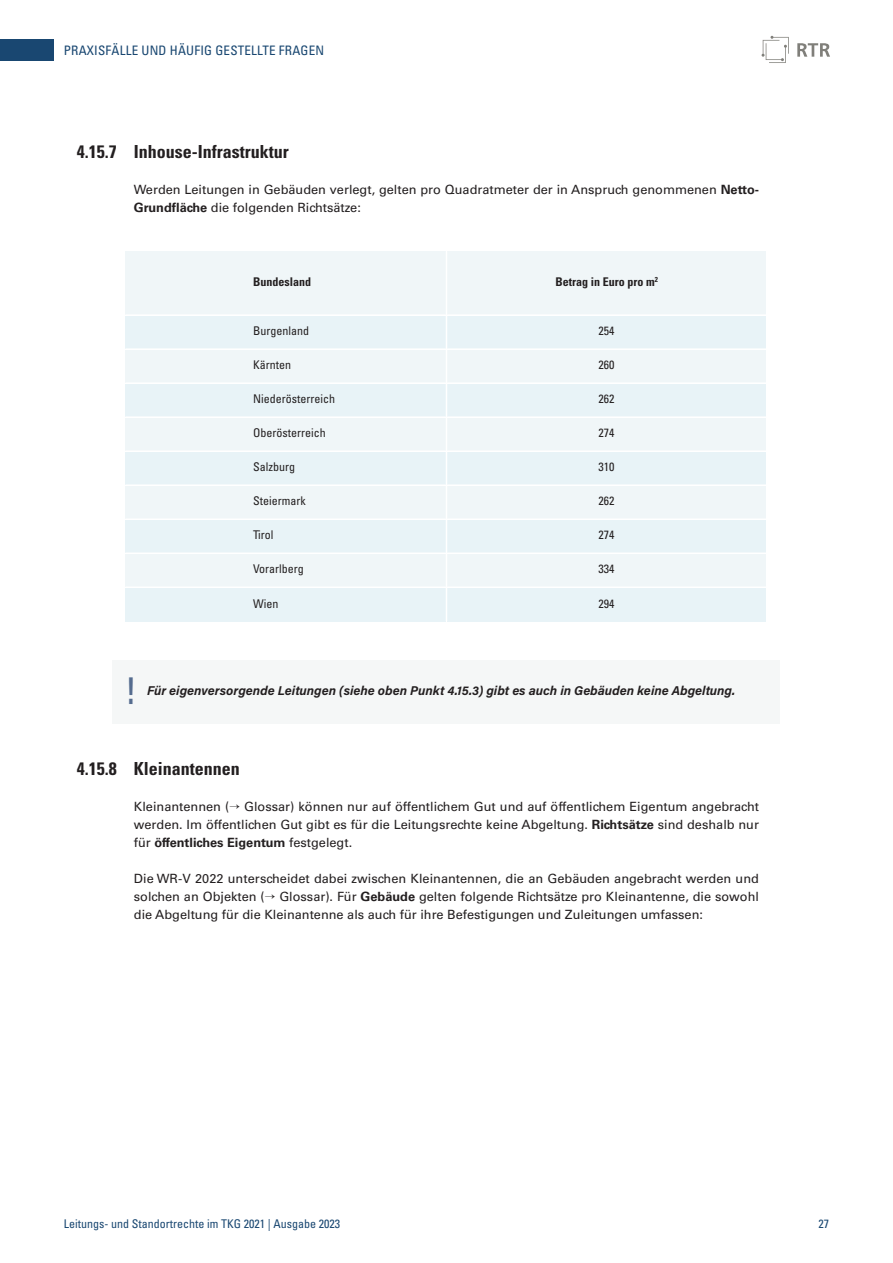
<style>
.page{position:relative;width:893px;height:1263px;background:#fff}
.page>*{position:absolute;margin:0;border:0;box-sizing:border-box;transform-origin:0 0}
.t1{font:38.25px "Acumin Pro";color:#556c8f}
.t2{font:700 condensed 18px "Univers";color:#231f20}
.t3{font:condensed 13.05px "Univers";letter-spacing:.015em;color:#194771}
.t4{font:12.75px/18px "Univers";color:#231f20;text-align:justify}
.t5{font:italic 700 12.75px "Acumin Pro";color:#231f20}
.t6{font:condensed 12px "Univers";color:#231f20}
.t7{font:condensed 12px "Univers";color:#194771}
.t8{font:700 condensed 12px "Univers";color:#231f20}
.s1{font-weight:700}
</style>
<div class="page">
<div style="left:0;top:39px;width:53px;height:21px;background:#194771"></div>
<svg style="left:762px;top:36px;width:25px;height:25px"></svg>
<svg style="left:797px;top:43px;width:33px;height:14px"></svg>
<div style="left:125px;top:251px;width:321px;height:63px;background:#f0f6f8"></div>
<div style="left:447px;top:251px;width:319px;height:63px;background:#f0f6f8"></div>
<div style="left:125px;top:316px;width:321px;height:32px;background:#e8f3f7"></div>
<div style="left:447px;top:316px;width:319px;height:32px;background:#e8f3f7"></div>
<div style="left:125px;top:350px;width:321px;height:32px;background:#f0f6f8"></div>
<div style="left:447px;top:350px;width:319px;height:32px;background:#f0f6f8"></div>
<div style="left:125px;top:384px;width:321px;height:32px;background:#e8f3f7"></div>
<div style="left:447px;top:384px;width:319px;height:32px;background:#e8f3f7"></div>
<div style="left:125px;top:418px;width:321px;height:32px;background:#f0f6f8"></div>
<div style="left:447px;top:418px;width:319px;height:32px;background:#f0f6f8"></div>
<div style="left:125px;top:452px;width:321px;height:32px;background:#e8f3f7"></div>
<div style="left:447px;top:452px;width:319px;height:32px;background:#e8f3f7"></div>
<div style="left:125px;top:486px;width:321px;height:32px;background:#f0f6f8"></div>
<div style="left:447px;top:486px;width:319px;height:32px;background:#f0f6f8"></div>
<div style="left:125px;top:520px;width:321px;height:32px;background:#e8f3f7"></div>
<div style="left:447px;top:520px;width:319px;height:32px;background:#e8f3f7"></div>
<div style="left:125px;top:554px;width:321px;height:32px;background:#f0f6f8"></div>
<div style="left:447px;top:554px;width:319px;height:32px;background:#f0f6f8"></div>
<div style="left:125px;top:588px;width:321px;height:33px;background:#e8f3f7"></div>
<div style="left:447px;top:588px;width:319px;height:33px;background:#e8f3f7"></div>
<div style="left:113px;top:660px;width:667px;height:64px;background:#f5f7f7"></div>
<p class="t3" style="left:64px;top:46px;width:262px">PRAXISFÄLLE UND HÄUFIG GESTELLTE FRAGEN</p>
<p class="t2" style="left:77px;top:145px;width:213px">4.15.7 Inhouse-Infrastruktur</p>
<p class="t4" style="left:134px;top:181px;width:627px">Werden Leitungen in Gebäuden verlegt, gelten pro Quadratmeter der in Anspruch genommenen <span class="s1">Netto-<br>Grundfläche</span> die folgenden Richtsätze:</p>
<p class="t8" style="left:253px;top:277px;width:59px">Bundesland</p>
<p class="t8" style="left:555px;top:277px;width:104px">Betrag in Euro pro m<sup>2</sup></p>
<p class="t6" style="left:253px;top:327px;width:57px">Burgenland</p>
<p class="t6" style="left:599px;top:327px;width:17px">254</p>
<p class="t6" style="left:253px;top:361px;width:40px">Kärnten</p>
<p class="t6" style="left:599px;top:361px;width:17px">260</p>
<p class="t6" style="left:253px;top:395px;width:83px">Niederösterreich</p>
<p class="t6" style="left:599px;top:395px;width:17px">262</p>
<p class="t6" style="left:253px;top:429px;width:74px">Oberösterreich</p>
<p class="t6" style="left:599px;top:429px;width:17px">274</p>
<p class="t6" style="left:253px;top:463px;width:43px">Salzburg</p>
<p class="t6" style="left:599px;top:463px;width:17px">310</p>
<p class="t6" style="left:253px;top:497px;width:54px">Steiermark</p>
<p class="t6" style="left:599px;top:497px;width:17px">262</p>
<p class="t6" style="left:253px;top:531px;width:22px">Tirol</p>
<p class="t6" style="left:599px;top:531px;width:17px">274</p>
<p class="t6" style="left:253px;top:565px;width:52px">Vorarlberg</p>
<p class="t6" style="left:599px;top:565px;width:17px">334</p>
<p class="t6" style="left:253px;top:599px;width:27px">Wien</p>
<p class="t6" style="left:599px;top:599px;width:17px">294</p>
<h1 class="t1" style="left:124px;top:676px;width:13px">!</h1>
<p class="t5" style="left:147px;top:685px;width:590px">Für eigenversorgende Leitungen (siehe oben Punkt 4.15.3) gibt es auch in Gebäuden keine Abgeltung.</p>
<p class="t2" style="left:77px;top:762px;width:164px">4.15.8 Kleinantennen</p>
<p class="t4" style="left:134px;top:798px;width:627px">Kleinantennen (→ Glossar) können nur auf öffentlichem Gut und auf öffentlichem Eigentum angebracht werden. Im öffentlichen Gut gibt es für die Leitungsrechte keine Abgeltung. <span class="s1">Richtsätze</span> sind deshalb nur für <span class="s1">öffentliches Eigentum</span> festgelegt.</p>
<p class="t4" style="left:134px;top:870px;width:627px">Die WR-V 2022 unterscheidet dabei zwischen Kleinantennen, die an Gebäuden angebracht werden und solchen an Objekten (→ Glossar). Für <span class="s1">Gebäude</span> gelten folgende Richtsätze pro Kleinantenne, die sowohl die Abgeltung für die Kleinantenne als auch für ihre Befestigungen und Zuleitungen umfassen:</p>
<p class="t7" style="left:64px;top:1219px;width:278px">Leitungs- und Standortrechte im TKG 2021 | Ausgabe 2023</p>
<p class="t7" style="left:818px;top:1219px;width:12px">27</p>
</div>
